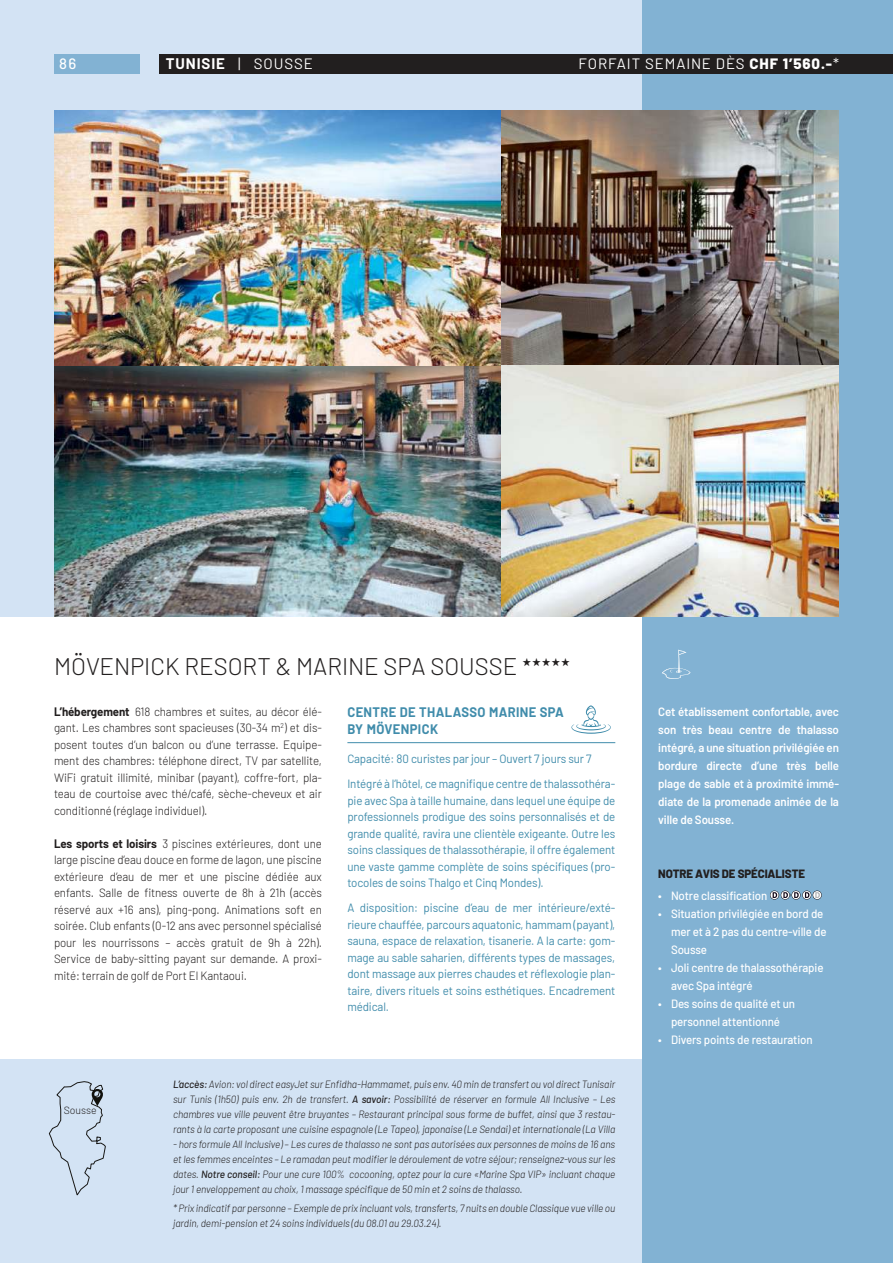
<style>
.page{position:relative;width:893px;height:1263px;background:#fff}
.page>*{position:absolute;margin:0;border:0;box-sizing:border-box;transform-origin:0 0}
.t1{font:300 24px "Barlow";color:#221f1f}
.t2{font:15px "Barlow";letter-spacing:.06em;color:#fff}
.t3{font:700 15px "Barlow";letter-spacing:.06em;color:#fff}
.t4{font:500 15px "Barlow";color:#fff}
.t5{font:700 13.5px/16.5px "Barlow";letter-spacing:.03em;color:#408cab;scale:.96 1}
.t6{font:300 12px/16.5px "Barlow";letter-spacing:-.01em;color:#221f1f;text-align:justify;scale:.96 1}
.t7{font:12px/16.5px "Barlow";letter-spacing:-.01em;color:#408cab;text-align:justify;scale:.96 1}
.t8{font:500 12px/18px "Barlow";letter-spacing:-.01em;color:#fff;scale:.96 1}
.t9{font:600 12px/18px "Barlow";letter-spacing:-.01em;color:#fff;text-align:justify;scale:.96 1}
.t10{font:800 12px "Barlow";letter-spacing:-.01em;color:#221f1f;scale:.96 1}
.t11{font:italic 300 10.5px/15px "Barlow";letter-spacing:-.01em;color:#221f1f;text-align:justify;scale:.96 1}
.t12{font:300 10.5px "Barlow";color:#221f1f}
.s1{font-weight:400}
.s2{font-weight:800}
.s3{font-weight:700}
.s4{font-weight:500}
</style>
<div class="page">
<div style="left:0;top:1059px;width:893px;height:204px;background:#d3e3f4"></div>
<div style="left:0;top:0;width:659px;height:617px;background:#d3e3f4"></div>
<div style="left:642px;top:0;width:251px;height:1263px;background:#82b2d3"></div>
<div style="left:54px;top:54px;width:85px;height:20px;background:#82b2d3"></div>
<div style="left:159px;top:54px;width:734px;height:20px;background:#221f1f"></div>
<img style="left:54px;top:366px;width:447px;height:251px">
<img style="left:54px;top:111px;width:447px;height:255px">
<img style="left:501px;top:111px;width:338px;height:506px">
<img style="left:502px;top:366px;width:337px;height:251px">
<hr style="left:347px;top:742px;width:268px;height:1px;background:#408cab">
<svg style="left:770px;top:890px;width:52px;height:10px"></svg>
<svg style="left:571px;top:705px;width:40px;height:29px"></svg>
<svg style="left:49px;top:1081px;width:57px;height:115px"></svg>
<svg style="left:662px;top:650px;width:28px;height:29px"></svg>
<h2 class="t4" style="left:59px;top:58px;width:19px">86</h2>
<h2 class="t3" style="left:166px;top:58px;width:148px">TUNISIE <span class="s1">| SOUSSE</span></h2>
<h2 class="t2" style="left:579px;top:57px;width:262px">FORFAIT SEMAINE DÈS <span class="s2">CHF 1’560.-</span>*</h2>
<h1 class="t1" style="left:54px;top:656px;width:517px">MÖVENPICK RESORT &amp; MARINE SPA SOUSSE ★★★★★</h1>
<p class="t6" style="left:54px;top:704px;width:281px"><span class="s3">L’hébergement</span> 618 chambres et suites, au décor élé&shy;gant. Les chambres sont spacieuses (30-34 m<sup>2</sup>) et dis&shy;posent toutes d’un balcon ou d’une terrasse. Equipe&shy;ment des chambres: téléphone direct, TV par satellite, WiFi gratuit illimité, minibar (payant), coffre-fort, pla&shy;teau de courtoise avec thé/café, sèche-cheveux et air conditionné (réglage individuel).</p>
<p class="t6" style="left:54px;top:836px;width:281px"><span class="s3">Les sports et loisirs</span> 3 piscines extérieures, dont une large piscine d’eau douce en forme de lagon, une piscine extérieure d’eau de mer et une piscine dédiée aux enfants. Salle de fitness ouverte de 8h à 21h (accès réservé aux +16 ans), ping-pong. Animations soft en soirée. Club enfants (0-12 ans avec personnel spécialisé pour les nourrissons – accès gratuit de 9h à 22h).<br>Service de baby-sitting payant sur demande. A proxi&shy;mité: terrain de golf de Port El Kantaoui.</p>
<p class="t5" style="left:347px;top:705px;width:227px">CENTRE DE THALASSO MARINE SPA<br>BY MÖVENPICK</p>
<p class="t7" style="left:347px;top:747px;width:281px;line-height:25px">Capacité: 80 curistes par jour – Ouvert 7 jours sur 7<br>Intégré à l’hôtel, ce magnifique centre de thalassothéra-</p>
<p class="t7" style="left:347px;top:793px;width:281px">pie avec Spa à taille humaine, dans lequel une équipe de professionnels prodigue des soins personnalisés et de grande qualité, ravira une clientèle exigeante. Outre les soins classiques de thalassothérapie, il offre également une vaste gamme complète de soins spécifiques (pro&shy;tocoles de soins Thalgo et Cinq Mondes).</p>
<p class="t7" style="left:347px;top:900px;width:281px">A disposition: piscine d’eau de mer intérieure/exté&shy;rieure chauffée, parcours aquatonic, hammam (payant), sauna, espace de relaxation, tisanerie. A la carte: gom&shy;mage au sable saharien, différents types de massages, dont massage aux pierres chaudes et réflexologie plan&shy;taire, divers rituels et soins esthétiques. Encadrement médical.</p>
<p class="t12" style="left:64px;top:1106px;width:34px">Sousse</p>
<p class="t11" style="left:173px;top:1077px;width:462px"><span class="s4">L’accès:</span> Avion: vol direct easyJet sur Enfidha-Hammamet, puis env. 40 min de transfert ou vol direct Tunisair sur Tunis (1h50) puis env. 2h de transfert. <span class="s4">A savoir:</span> Possibilité de réserver en formule All Inclusive – Les chambres vue ville peuvent être bruyantes – Restaurant principal sous forme de buffet, ainsi que 3 restau&shy;rants à la carte proposant une cuisine espagnole (Le Tapeo), japonaise (Le Sendai) et internationale (La Villa</p>
<p class="t11" style="left:173px;top:1137px;width:462px">- hors formule All Inclusive) – Les cures de thalasso ne sont pas autorisées aux personnes de moins de 16 ans et les femmes enceintes – Le ramadan peut modifier le déroulement de votre séjour; renseignez-vous sur les dates. <span class="s4">Notre conseil:</span> Pour une cure 100% cocooning, optez pour la cure «Marine Spa VIP» incluant chaque jour 1 enveloppement au choix, 1 massage spécifique de 50 min et 2 soins de thalasso.</p>
<p class="t11" style="left:173px;top:1202px;width:462px">* Prix indicatif par personne – Exemple de prix incluant vols, transferts, 7 nuits en double Classique vue ville ou jardin, demi-pension et 24 soins individuels (du 08.01 au 29.03.24).</p>
<p class="t9" style="left:658px;top:703px;width:190px">Cet établissement confortable, avec son très beau centre de thalasso intégré, a une situation privilégiée en bordure directe d’une très belle plage de sable et à proximité immé&shy;diate de la promenade animée de la ville de Sousse.</p>
<p class="t10" style="left:658px;top:866px;width:154px">NOTRE AVIS DE SPÉCIALISTE</p>
<p class="t8" style="left:658px;top:887px;width:115px">• Notre classification</p>
<p class="t8" style="left:671px;top:905px;width:164px;text-indent:-13px">• Situation privilégiée en bord de mer et à 2 pas du centre-ville de<br>Sousse</p>
<p class="t8" style="left:671px;top:959px;width:160px;text-indent:-13px">• Joli centre de thalassothérapie avec Spa intégré</p>
<p class="t8" style="left:658px;top:995px;width:144px;text-align:center">• Des soins de qualité et un personnel attentionné</p>
<p class="t8" style="left:658px;top:1031px;width:162px">• Divers points de restauration</p>
</div>
